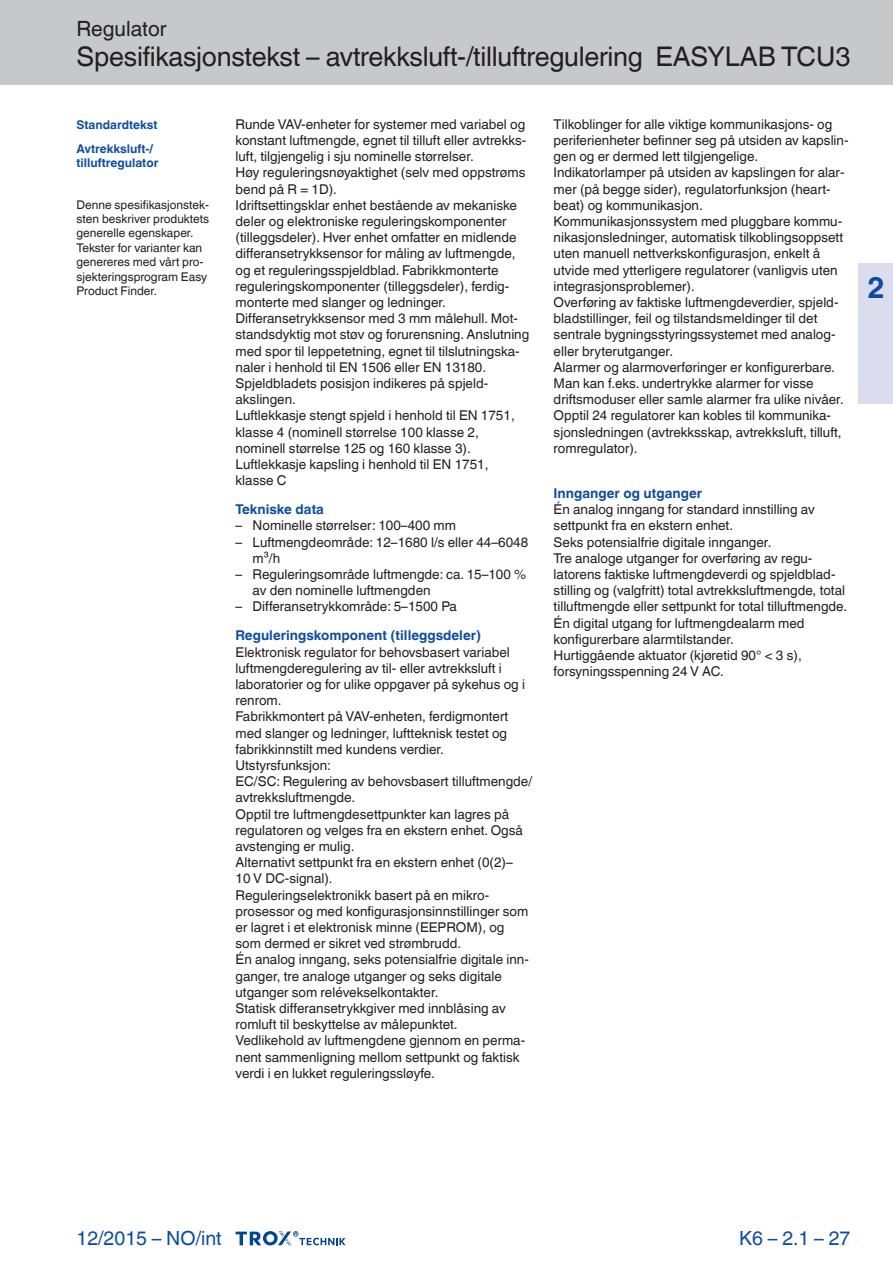
<style>
.page{position:relative;width:893px;height:1263px;background:#fff}
.page>*{position:absolute;margin:0;border:0;box-sizing:border-box;transform-origin:0 0}
.Register-Tab-Ziffern{font:700 30px "TROX Helvetica";color:#0d4da1}
.Navigation_2{font:27px "TROX Helvetica";letter-spacing:-.01em;color:#231f20}
.Navigation_3{font:27px "TROX Helvetica";color:#231f20}
.Navigation_1{font:21px "TROX Helvetica";color:#231f20}
.pagina_li-re{font:19.5px "TROX Helvetica";color:#0d4da1}
.descr_txt_section_pa{font:13.5px/16.2px "TROX Helvetica";color:#231f20}
.descr_txt_section_li{font:13.5px/16.2px "TROX Helvetica";color:#231f20}
.descr_txt_section_ti{font:700 13.5px "TROX Helvetica";color:#0d4da1}
.marg_copy_hints{font:12px/14.4px "TROX Helvetica";color:#231f20}
.marg_title_blue{font:700 12px/14.4px "TROX Helvetica";color:#0d4da1}
</style>
<div class="page">
<div style="left:0;top:0;width:893px;height:85px;background:#c7c8ca"></div>
<svg style="left:236px;top:1231px;width:110px;height:15px"></svg>
<div style="left:859px;top:264px;width:34px;height:140px;background:#dbddef"></div>
<p class="Navigation_1" style="left:77px;top:17px;width:92px">Regulator</p>
<p class="Navigation_2" style="left:77px;top:41px;width:568px">Spesifikasjonstekst – avtrekksluft-/tilluftregulering</p>
<p class="Navigation_3" style="left:655px;top:41px;width:197px">EASYLAB TCU3</p>
<p class="marg_title_blue" style="left:77px;top:117px;width:82px">Standardtekst</p>
<p class="marg_title_blue" style="left:77px;top:142px;width:83px">Avtrekksluft-/ tilluftregulator</p>
<p class="marg_copy_hints" style="left:77px;top:197px;width:134px">Denne spesifikasjonstek&shy;sten beskriver produktets generelle egenskaper.<br>Tekster for varianter kan genereres med vårt pro&shy;sjekteringsprogram Easy<br>Product Finder.</p>
<p class="descr_txt_section_pa" style="left:236px;top:116px;width:292px;text-align:justify">Runde VAV-enheter for systemer med variabel og konstant luftmengde, egnet til tilluft eller avtrekks&shy;luft, tilgjengelig i sju nominelle størrelser.</p>
<p class="descr_txt_section_pa" style="left:236px;top:165px;width:291px">Høy reguleringsnøyaktighet (selv med oppstrøms bend på R = 1D).</p>
<p class="descr_txt_section_pa" style="left:236px;top:197px;width:283px">Idriftsettingsklar enhet bestående av mekaniske deler og elektroniske reguleringskomponenter (tilleggsdeler). Hver enhet omfatter en midlende differansetrykksensor for måling av luftmengde, og et reguleringsspjeldblad. Fabrikkmonterte reguleringskomponenter (tilleggsdeler), ferdig&shy;monterte med slanger og ledninger.</p>
<p class="descr_txt_section_pa" style="left:236px;top:310px;width:295px">Differansetrykksensor med 3 mm målehull. Mot&shy;standsdyktig mot støv og forurensning. Anslutning med spor til leppetetning, egnet til tilslutningska&shy;naler i henhold til EN 1506 eller EN 13180.</p>
<p class="descr_txt_section_pa" style="left:236px;top:375px;width:253px">Spjeldbladets posisjon indikeres på spjeld&shy;akslingen.</p>
<p class="descr_txt_section_pa" style="left:236px;top:408px;width:281px">Luftlekkasje stengt spjeld i henhold til EN 1751, klasse 4 (nominell størrelse 100 klasse 2, nominell størrelse 125 og 160 klasse 3).</p>
<p class="descr_txt_section_pa" style="left:236px;top:456px;width:254px">Luftlekkasje kapsling i henhold til EN 1751, klasse C</p>
<p class="descr_txt_section_ti" style="left:236px;top:502px;width:90px">Tekniske data</p>
<p class="descr_txt_section_li" style="left:236px;top:518px;width:222px">– Nominelle størrelser: 100–400 mm</p>
<p class="descr_txt_section_li" style="left:253px;top:534px;width:277px;text-indent:-17px">– Luftmengdeområde: 12–1680 l/s eller 44–6048 m³/h</p>
<p class="descr_txt_section_li" style="left:253px;top:566px;width:275px;text-indent:-17px">– Reguleringsområde luftmengde: ca. 15–100 % av den nominelle luftmengden</p>
<p class="descr_txt_section_li" style="left:236px;top:599px;width:223px">– Differansetrykkområde: 5–1500 Pa</p>
<p class="descr_txt_section_ti" style="left:236px;top:628px;width:247px">Reguleringskomponent (tilleggsdeler)</p>
<p class="descr_txt_section_pa" style="left:236px;top:644px;width:291px">Elektronisk regulator for behovsbasert variabel luftmengderegulering av til- eller avtrekksluft i laboratorier og for ulike oppgaver på sykehus og i renrom.</p>
<p class="descr_txt_section_pa" style="left:236px;top:708px;width:274px;text-align:justify">Fabrikkmontert på VAV-enheten, ferdigmontert med slanger og ledninger, luftteknisk testet og fabrikkinnstilt med kundens verdier.</p>
<p class="descr_txt_section_pa" style="left:236px;top:757px;width:97px">Utstyrsfunksjon:</p>
<p class="descr_txt_section_pa" style="left:236px;top:773px;width:298px">EC/SC: Regulering av behovsbasert tilluftmengde/ avtrekksluftmengde.</p>
<p class="descr_txt_section_pa" style="left:236px;top:806px;width:289px">Opptil tre luftmengdesettpunkter kan lagres på regulatoren og velges fra en ekstern enhet. Også avstenging er mulig.</p>
<p class="descr_txt_section_pa" style="left:236px;top:854px;width:279px">Alternativt settpunkt fra en ekstern enhet (0(2)–<br>10 V DC-signal).</p>
<p class="descr_txt_section_pa" style="left:236px;top:887px;width:294px">Reguleringselektronikk basert på en mikro&shy;prosessor og med konfigurasjonsinnstillinger som er lagret i et elektronisk minne (EEPROM), og som dermed er sikret ved strømbrudd.</p>
<p class="descr_txt_section_pa" style="left:236px;top:951px;width:295px">Én analog inngang, seks potensialfrie digitale inn&shy;ganger, tre analoge utganger og seks digitale utganger som relévekselkontakter.</p>
<p class="descr_txt_section_pa" style="left:236px;top:1000px;width:272px">Statisk differansetrykkgiver med innblåsing av romluft til beskyttelse av målepunktet.</p>
<p class="descr_txt_section_pa" style="left:236px;top:1032px;width:291px">Vedlikehold av luftmengdene gjennom en perma&shy;nent sammenligning mellom settpunkt og faktisk verdi i en lukket reguleringssløyfe.</p>
<p class="descr_txt_section_pa" style="left:554px;top:116px;width:296px">Tilkoblinger for alle viktige kommunikasjons- og periferienheter befinner seg på utsiden av kapslin&shy;gen og er dermed lett tilgjengelige.</p>
<p class="descr_txt_section_pa" style="left:554px;top:165px;width:292px">Indikatorlamper på utsiden av kapslingen for alar&shy;mer (på begge sider), regulatorfunksjon (heart&shy;beat) og kommunikasjon.</p>
<p class="descr_txt_section_pa" style="left:554px;top:213px;width:291px">Kommunikasjonssystem med pluggbare kommu&shy;nikasjonsledninger, automatisk tilkoblingsoppsett uten manuell nettverkskonfigurasjon, enkelt å utvide med ytterligere regulatorer (vanligvis uten integrasjonsproblemer).</p>
<p class="descr_txt_section_pa" style="left:554px;top:294px;width:286px">Overføring av faktiske luftmengdeverdier, spjeld&shy;bladstillinger, feil og tilstandsmeldinger til det sentrale bygningsstyringssystemet med analog&shy;eller bryterutganger.</p>
<p class="descr_txt_section_pa" style="left:554px;top:359px;width:292px">Alarmer og alarmoverføringer er konfigurerbare.<br>Man kan f.eks. undertrykke alarmer for visse driftsmoduser eller samle alarmer fra ulike nivåer.<br>Opptil 24 regulatorer kan kobles til kommunika&shy;sjonsledningen (avtrekksskap, avtrekksluft, tilluft, romregulator).</p>
<p class="descr_txt_section_ti" style="left:554px;top:485px;width:150px">Innganger og utganger</p>
<p class="descr_txt_section_pa" style="left:554px;top:501px;width:263px">Én analog inngang for standard innstilling av settpunkt fra en ekstern enhet.</p>
<p class="descr_txt_section_pa" style="left:554px;top:534px;width:219px">Seks potensialfrie digitale innganger.</p>
<p class="descr_txt_section_pa" style="left:554px;top:550px;width:295px">Tre analoge utganger for overføring av regu&shy;latorens faktiske luftmengdeverdi og spjeldblad&shy;stilling og (valgfritt) total avtrekksluftmengde, total tilluftmengde eller settpunkt for total tilluftmengde.</p>
<p class="descr_txt_section_pa" style="left:554px;top:615px;width:253px">Én digital utgang for luftmengdealarm med konfigurerbare alarmtilstander.</p>
<p class="descr_txt_section_pa" style="left:554px;top:647px;width:250px">Hurtiggående aktuator (kjøretid 90° &lt; 3 s), forsyningsspenning 24 V AC.</p>
<p class="Register-Tab-Ziffern" style="left:867px;top:270px;width:19px">2</p>
<h3 class="pagina_li-re" style="left:77px;top:1227px;width:147px">12/2015 – NO/int</h3>
<p class="pagina_li-re" style="left:739px;top:1227px;width:113px">K6 – 2.1 – 27</p>
</div>
